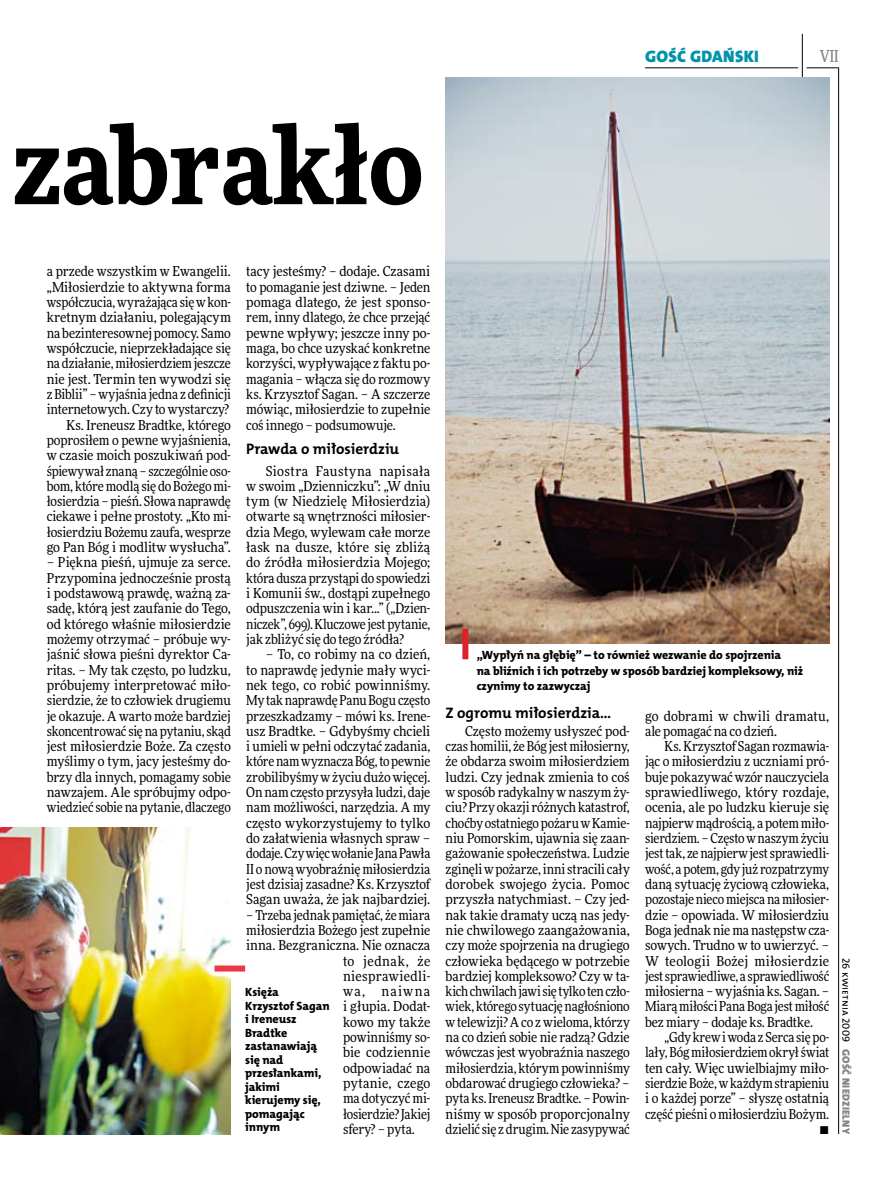
<style>
.page{position:relative;width:893px;height:1191px;background:#fff}
.page>*{position:absolute;margin:0;border:0;box-sizing:border-box;transform-origin:0 0}
.t1{font:900 108px "Freeday Narrow";color:#000}
.t2{font:16.65px "The Mix HP9 Blk";letter-spacing:.02em;color:#0093aa}
.t3{font:500 16.5px "Freeday Narrow";color:#858486;scale:.9 1}
.t4{font:15.3px "The Mix HP7 Bld";color:#000}
.t5{font:13.65px/15.3px "Freeday Narrow News";letter-spacing:-.005em;color:#000;text-align:justify}
.t6{font:13.65px "Freeday Narrow News";letter-spacing:.025em;color:#000}
.t7{font:13.65px "Freeday Narrow News";letter-spacing:.015em;color:#000}
.t8{font:13.65px "Freeday Narrow News";letter-spacing:.02em;color:#000}
.t9{font:13.65px "Freeday Narrow News";letter-spacing:.04em;color:#000}
.t10{font:13.65px "Freeday Narrow News";letter-spacing:.09em;color:#000}
.t11{font:12px/13.5px "The Mix HP8 Ex Bld";letter-spacing:-.005em;color:#000}
.t12{font:10.5px "The Mix HP9 Blk";letter-spacing:.025em;color:#858486}
.t13{font:10.5px "The Mix HP5 Plain";letter-spacing:.02em;color:#000}
</style>
<div class="page">
<hr style="left:806px;top:68px;width:33px;height:1px;background:#000">
<hr style="left:645px;top:68px;width:153px;height:1px;background:#000">
<hr style="left:838px;top:68px;width:1px;height:1066px;background:#000">
<hr style="left:802px;top:34px;width:1px;height:43px;background:#000">
<img style="left:0;top:827px;width:231px;height:307px">
<img style="left:446px;top:77px;width:383px;height:567px">
<div style="left:462px;top:628px;width:6px;height:31px;background:#df1f2a"></div>
<div style="left:215px;top:965px;width:30px;height:6px;background:#eb3848"></div>
<h1 class="t1" style="left:12px;top:95px;width:413px">zabrakło</h1>
<p class="t2" style="left:645px;top:46px;width:115px">GOŚĆ GDAŃSKI</p>
<p class="t3" style="left:820px;top:46px;width:22px">VII</p>
<p class="t5" style="left:47px;top:264px;width:186px;text-align:right">a przede wszystkim w Ewangelii. „Miłosierdzie to aktywna forma współczucia, wyrażająca się wkon&shy;kretnym działaniu, polegającym na bezinteresownej pomocy. Samo współczucie, nieprzekładające się na działanie, miłosierdziem jeszcze nie jest. Termin ten wywodzi się zBiblii” – wyjaśnia jedna z definicji internetowych. Czy to wystarczy?<br>Ks. Ireneusz Bradtke, którego poprosiłem o pewne wyjaśnienia, w czasie moich poszukiwań pod&shy;śpiewywał znaną – szczególnie oso&shy;bom, które modlą się do Bożego mi&shy;łosierdzia – pieśń. Słowa naprawdę ciekawe i pełne prostoty. „Kto mi&shy;łosierdziu Bożemu zaufa, wesprze go Pan Bóg i modlitw wysłucha”.</p>
<p class="t5" style="left:47px;top:555px;width:186px">– Piękna pieśń, ujmuje za serce.<br>Przypomina jednocześnie prostą i podstawową prawdę, ważną za&shy;sadę, którą jest zaufanie do Tego, od którego właśnie miłosierdzie możemy otrzymać – próbuje wy&shy;jaśnić słowa pieśni dyrektor Ca&shy;ritas. – My tak często, po ludzku, próbujemy interpretować miło&shy;sierdzie, że to człowiek drugiemu je okazuje. A warto może bardziej skoncentrować się na pytaniu, skąd jest miłosierdzie Boże. Za często myślimy o tym, jacy jesteśmy do&shy;brzy dla innych, pomagamy sobie nawzajem. Ale spróbujmy odpo&shy;wiedzieć sobie na pytanie, dlaczego</p>
<p class="t5" style="left:246px;top:264px;width:186px">tacy jesteśmy? – dodaje. Czasami to pomaganie jest dziwne. – Jeden pomaga dlatego, że jest sponso&shy;rem, inny dlatego, że chce przejąć pewne wpływy; jeszcze inny po&shy;maga, bo chce uzyskać konkretne korzyści, wypływające z faktu po&shy;magania – włącza się do rozmowy ks. Krzysztof Sagan. – A szczerze mówiąc, miłosierdzie to zupełnie coś innego – podsumowuje.</p>
<p class="t4" style="left:246px;top:439px;width:154px">Prawda o miłosierdziu</p>
<p class="t5" style="left:246px;top:463px;width:186px;text-indent:20px">Siostra Faustyna napisała w swoim „Dzienniczku”: „W dniu tym (w Niedzielę Miłosierdzia) otwarte są wnętrzności miłosier&shy;dzia Mego, wylewam całe morze łask na dusze, które się zbliżą do źródła miłosierdzia Mojego; która dusza przystąpi do spowiedzi i Komunii św., dostąpi zupełnego odpuszczenia win i kar...” („Dzien&shy;niczek”, 699). Kluczowe jestpytanie, jak zbliżyć się do tego źródła?</p>
<p class="t5" style="left:246px;top:646px;width:186px;text-indent:20px">– To, co robimy na co dzień, to naprawdę jedynie mały wyci&shy;nek tego, co robić powinniśmy.<br>My tak naprawdę Panu Bogu często przeszkadzamy – mówi ks. Irene&shy;usz Bradtke. – Gdybyśmy chcieli i umieli w pełni odczytać zadania, które nam wyznacza Bóg, to pewnie zrobilibyśmy w życiu dużo więcej.<br>On nam często przysyła ludzi, daje nam możliwości, narzędzia. A my często wykorzystujemy to tylko do załatwienia własnych spraw – dodaje. Czywięc wołanie Jana Pawła II o nową wyobraźnię miłosierdzia jest dzisiaj zasadne? Ks. Krzysztof Sagan uważa, że jak najbardziej.</p>
<p class="t5" style="left:246px;top:907px;width:186px">– Trzeba jednak pamiętać, żemiara</p>
<p class="t5" style="left:246px;top:922px;width:186px">miłosierdzia Bożego jest zupełnie</p>
<p class="t5" style="left:246px;top:937px;width:186px">inna. Bezgraniczna. Nie oznacza</p>
<p class="t9" style="left:343px;top:952px;width:89px">to jednak, że</p>
<p class="t6" style="left:343px;top:967px;width:89px">niesprawiedli-</p>
<p class="t10" style="left:343px;top:983px;width:89px">wa, naiwna</p>
<p class="t5" style="left:343px;top:998px;width:89px">i głupia. Dodat-</p>
<p class="t5" style="left:343px;top:1014px;width:89px">kowo my także</p>
<p class="t5" style="left:343px;top:1029px;width:89px">powinniśmy so-</p>
<p class="t7" style="left:343px;top:1044px;width:89px">bie codziennie</p>
<p class="t5" style="left:343px;top:1060px;width:89px">odpowiadać na</p>
<p class="t8" style="left:343px;top:1074px;width:89px">pytanie, czego</p>
<p class="t5" style="left:343px;top:1090px;width:89px">ma dotyczyć mi-</p>
<p class="t5" style="left:343px;top:1106px;width:89px">łosierdzie? Jakiej</p>
<p class="t5" style="left:343px;top:1121px;width:73px">sfery? – pyta.</p>
<p class="t11" style="left:245px;top:985px;width:86px">Księża<br>Krzysztof Sagan i Ireneusz<br>Bradtke zastanawiają się nad przesłankami, jakimi kierujemy się, pomagając innym</p>
<p class="t11" style="left:477px;top:647px;width:328px;line-height:15.3px">„Wypłyń na głębię” – to również wezwanie do spojrzenia<br>na bliźnich i ich potrzeby w sposób bardziej kompleksowy, niż czynimy to zazwyczaj</p>
<p class="t4" style="left:446px;top:703px;width:167px">Z ogromu miłosierdzia…</p>
<p class="t5" style="left:446px;top:723px;width:186px;text-indent:20px">Często możemy usłyszeć pod&shy;czas homilii, że Bóg jestmiłosierny, że obdarza swoim miłosierdziem ludzi. Czy jednak zmienia to coś w sposób radykalny w naszym ży&shy;ciu? Przy okazji różnych katastrof, choćby ostatniego pożaru wKamie&shy;niu Pomorskim, ujawnia się zaan&shy;gażowanie społeczeństwa. Ludzie zginęli wpożarze, inni stracili cały dorobek swojego życia. Pomoc przyszła natychmiast. – Czy jed&shy;nak takie dramaty uczą nas jedy&shy;nie chwilowego zaangażowania, czy może spojrzenia na drugiego człowieka będącego w potrzebie bardziej kompleksowo? Czy w ta&shy;kich chwilach jawisię tylko ten czło&shy;wiek, którego sytuację nagłośniono w telewizji? Aco zwieloma, którzy na co dzień sobie nie radzą? Gdzie wówczas jest wyobraźnia naszego miłosierdzia, którym powinniśmy obdarować drugiego człowieka? – pyta ks.Ireneusz Bradtke. – Powin&shy;niśmy w sposób proporcjonalny dzielić się z drugim. Nie zasypywać</p>
<p class="t5" style="left:645px;top:708px;width:186px">go dobrami w chwili dramatu, ale pomagać na co dzień.</p>
<p class="t5" style="left:645px;top:738px;width:186px;text-indent:20px">Ks.Krzysztof Sagan rozmawia&shy;jąc o miłosierdziu z uczniami pró&shy;buje pokazywać wzór nauczyciela sprawiedliwego, który rozdaje, ocenia, ale po ludzku kieruje się najpierw mądrością, a potem miło&shy;sierdziem. – Często wnaszym życiu jesttak, zenajpierw jestsprawiedli&shy;wość, a potem, gdy już rozpatrzymy daną sytuację życiową człowieka, pozostaje nieco miejsca namiłosier&shy;dzie – opowiada. W miłosierdziu Boga jednak niema następstw cza&shy;sowych. Trudno w to uwierzyć. – W teologii Bożej miłosierdzie jestsprawiedliwe, a sprawiedliwość miłosierna – wyjaśnia ks. Sagan. – Miarą miłości Pana Boga jestmiłość bez miary – dodaje ks. Bradtke.</p>
<p class="t5" style="left:645px;top:1029px;width:186px;text-align:right">„Gdy krew iwoda z Serca się po&shy;lały, Bóg miłosierdziem okrył świat ten cały. Więc uwielbiajmy miło&shy;sierdzie Boże, wkażdym strapieniu i o każdej porze” – słyszę ostatnią część pieśni omiłosierdziu Bożym. •</p>
<p class="t13" style="left:853px;top:957px;width:86px;rotate:90deg">26 kwietnia 2009</p>
<p class="t12" style="left:853px;top:1049px;width:86px;rotate:90deg">GOŚĆ NIEDZIELNY</p>
</div>
